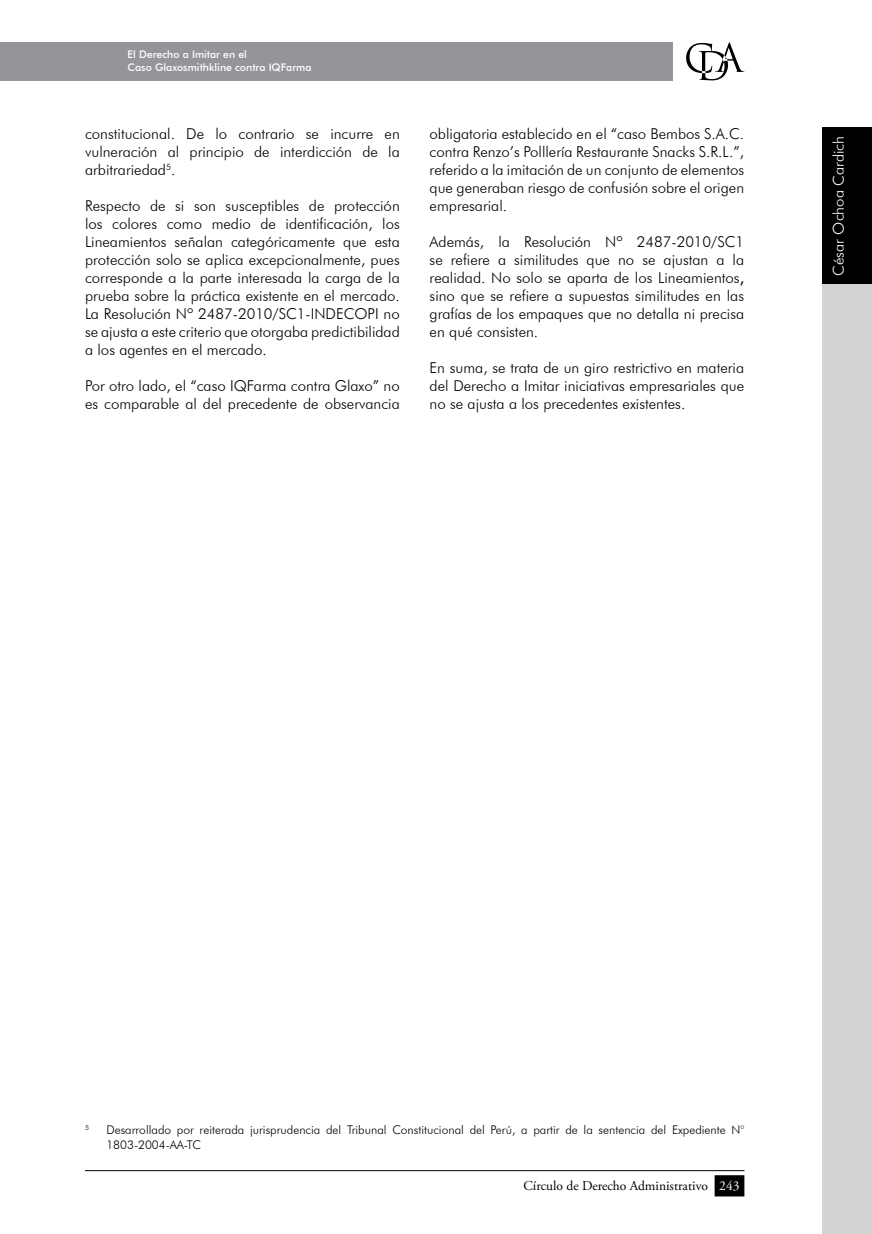
<style>
.page{position:relative;width:872px;height:1234px;background:#fff}
.page>*{position:absolute;margin:0;border:0;box-sizing:border-box;transform-origin:0 0}
.t1{font:300 15px/18px "Futura BT";color:#000;text-align:justify}
.t2{font:300 15px "Futura BT";color:#fff}
.t3{font:13.5px "Adobe Garamond Pro";color:#000}
.t4{font:300 12px/14.4px "Futura BT";color:#000}
.t5{font:500 10.5px/12.6px "Futura BT";color:#fff}
.s1{font-weight:500}
.s2{color:#fff}
</style>
<div class="page">
<div style="left:822px;top:276px;width:50px;height:957px;background:#d1d3d4"></div>
<div style="left:822px;top:128px;width:50px;height:156px;background:#000"></div>
<div style="left:0;top:43px;width:673px;height:38px;background:#939598"></div>
<svg style="left:686px;top:42px;width:58px;height:38px"></svg>
<hr style="left:85px;top:1169px;width:659px;height:1px;background:#000">
<div style="left:715px;top:1175px;width:28px;height:20px;background:#000"></div>
<div style="left:714px;top:1174px;width:30px;height:22px;border:2px solid #000"></div>
<p class="t5" style="left:128px;top:48px;width:185px">El Derecho a Imitar en el<br>Caso Glaxosmithkline contra IQFarma</p>
<p class="t1" style="left:85px;top:124px;width:316px">constitucional. De lo contrario se incurre en vulneración al principio de interdicción de la arbitrariedad<sup>5</sup>.</p>
<p class="t1" style="left:85px;top:196px;width:316px">Respecto de si son susceptibles de protección los colores como medio de identificación, los Lineamientos señalan categóricamente que esta protección solo se aplica excepcionalmente, pues corresponde a la parte interesada la carga de la prueba sobre la práctica existente en el mercado.<br>La Resolución Nº 2487-2010/SC1-I NDECOPI no se ajusta a este criterio que otorgaba predictibilidad a los agentes en el mercado.</p>
<p class="t1" style="left:85px;top:376px;width:316px">Por otro lado, el “caso I QFarma contra Glaxo” no es comparable al del precedente de observancia</p>
<p class="t1" style="left:429px;top:125px;width:316px">obligatoria establecido en el “caso Bembos S.A.C. contra Renzo’s Polllería Restaurante Snacks S.R.L.”, referido a la imitación de un conjunto de elementos que generaban riesgo de confusión sobre el origen empresarial.</p>
<p class="t1" style="left:429px;top:233px;width:316px">Además, la Resolución Nº 2487-2010/SC1 se refiere a similitudes que no se ajustan a la realidad. No solo se aparta de los Lineamientos<span class="s1">, </span>sino que se refiere a supuestas similitudes en las grafías de los empaques que no detalla ni precisa en qué consisten.</p>
<p class="t1" style="left:429px;top:359px;width:316px">E n suma, se trata de un giro restrictivo en materia del Derecho a I mitar iniciativas empresariales que no se ajusta a los precedentes existentes.</p>
<p class="t2" style="left:829px;top:276px;width:141px;rotate:-90deg">César Ochoa Cardich</p>
<p class="t4" style="left:106px;top:1122px;width:639px;text-indent:-21px"><sup>5</sup> Desarrollado por reiterada jurisprudencia del Tribunal Constitucional del Perú, a partir de la sentencia del Expediente N°<br>1803-2004-AA-TC</p>
<p class="t3" style="left:523px;top:1176px;width:217px">Círculo de Derecho Administrativo <span class="s2">243</span></p>
</div>
